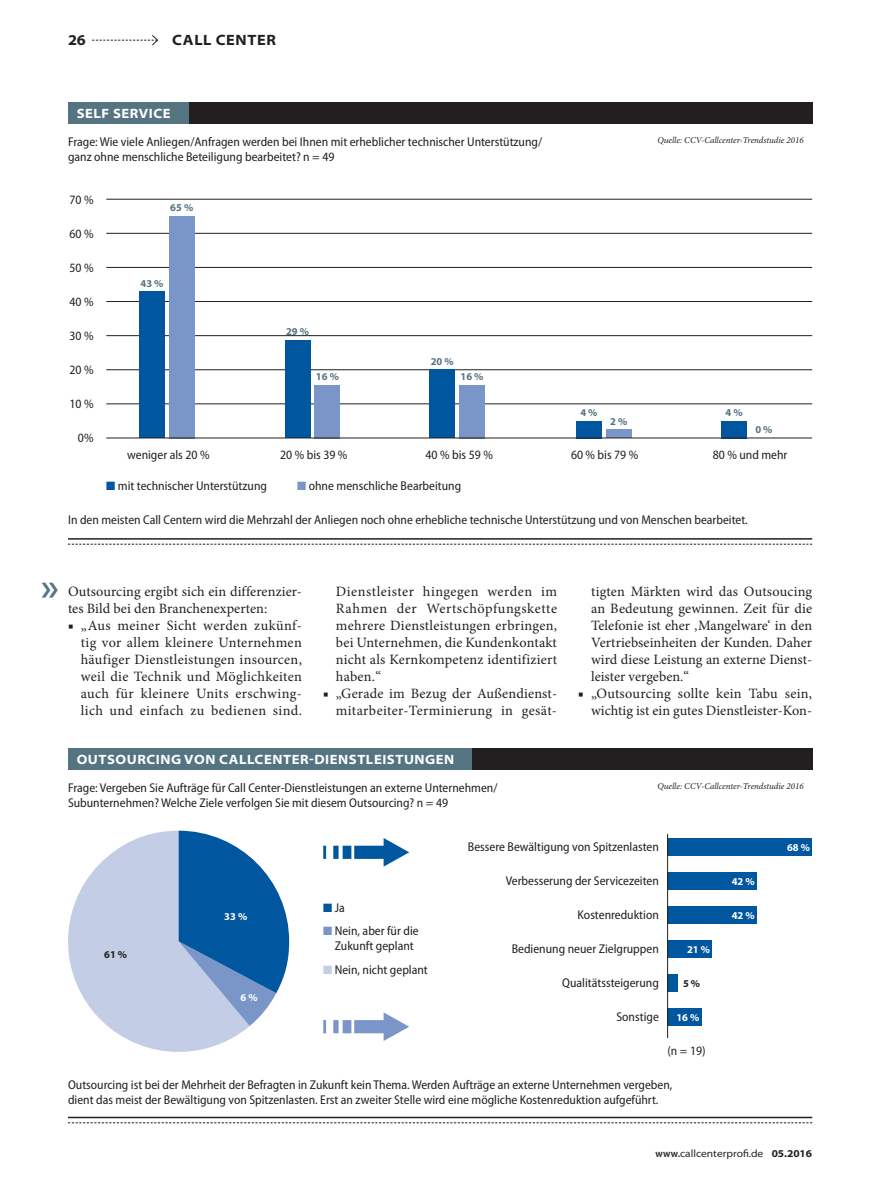
<style>
.page{position:relative;width:893px;height:1187px;background:#fff}
.page>*{position:absolute;margin:0;border:0;box-sizing:border-box;transform-origin:0 0}
.t1{font:600 semi-expanded 39px "Myriad Pro";color:#557482}
.t2{font:700 semi-expanded 15px "Myriad Pro";letter-spacing:.04em;color:#231f20}
.t3{font:14.25px/17px "Minion Pro";letter-spacing:.01em;color:#231f20;text-align:justify}
.t4{font:700 semi-expanded 13.5px "Myriad Pro";letter-spacing:.04em;color:#fff}
.t5{font:semi-condensed 12.75px/15px "Myriad Pro";color:#231f20}
.t6{font:semi-expanded 10.5px "Myriad Pro";color:#231f20}
.t7{font:700 10.5px "Myriad Pro";color:#557482}
.t8{font:700 10.5px "Myriad Pro";color:#fff}
.t9{font:700 10.5px "Myriad Pro";color:#231f20}
.t10{font:italic 9px "Minion Pro";letter-spacing:-.005em;color:#231f20}
.s1{color:#01579f}
.s2{color:#7a95c7}
.s3{font-size:13.5px}
.s4{color:#c3cde6}
.s5{font-weight:600;font-stretch:semi-condensed}
.s6{font-weight:700}
</style>
<div class="page">
<svg style="left:92px;top:35px;width:67px;height:11px"></svg>
<div style="left:68px;top:748px;width:744px;height:22px;background:#231f20"></div>
<div style="left:68px;top:748px;width:404px;height:22px;background:#557482"></div>
<hr style="left:68px;top:1116px;width:744px;height:2px;background:#231f20">
<svg style="left:68px;top:1122px;width:744px;height:1px"></svg>
<div style="left:668px;top:838px;width:144px;height:17px;background:#01579f"></div>
<div style="left:668px;top:872px;width:89px;height:17px;background:#01579f"></div>
<div style="left:668px;top:906px;width:89px;height:17px;background:#01579f"></div>
<div style="left:668px;top:940px;width:44px;height:17px;background:#01579f"></div>
<div style="left:668px;top:974px;width:10px;height:17px;background:#01579f"></div>
<div style="left:668px;top:1008px;width:34px;height:17px;background:#01579f"></div>
<hr style="left:667px;top:833px;width:1px;height:204px;background:#231f20">
<svg style="left:68px;top:830px;width:182px;height:222px;fill:#c3cde6"></svg>
<svg style="left:179px;top:830px;width:110px;height:195px;background:#5188bc"></svg>
<div style="left:68px;top:102px;width:744px;height:21px;background:#231f20"></div>
<div style="left:68px;top:102px;width:121px;height:21px;background:#557482"></div>
<hr style="left:68px;top:538px;width:744px;height:1px;background:#231f20">
<svg style="left:68px;top:544px;width:744px;height:1px"></svg>
<hr style="left:106px;top:403px;width:706px;height:1px;background:#231f20">
<hr style="left:106px;top:369px;width:706px;height:1px;background:#231f20">
<hr style="left:106px;top:335px;width:706px;height:1px;background:#231f20">
<hr style="left:106px;top:301px;width:706px;height:1px;background:#231f20">
<hr style="left:106px;top:267px;width:706px;height:1px;background:#231f20">
<hr style="left:106px;top:233px;width:706px;height:1px;background:#231f20">
<hr style="left:106px;top:199px;width:706px;height:1px;background:#231f20">
<div style="left:139px;top:291px;width:26px;height:147px;background:#01579f"></div>
<div style="left:285px;top:340px;width:25px;height:98px;background:#01579f"></div>
<div style="left:429px;top:369px;width:26px;height:69px;background:#01579f"></div>
<div style="left:576px;top:421px;width:26px;height:17px;background:#01579f"></div>
<div style="left:721px;top:421px;width:26px;height:17px;background:#01579f"></div>
<div style="left:169px;top:216px;width:26px;height:222px;background:#7a95c7"></div>
<div style="left:315px;top:385px;width:25px;height:53px;background:#7a95c7"></div>
<div style="left:459px;top:385px;width:26px;height:53px;background:#7a95c7"></div>
<div style="left:606px;top:429px;width:25px;height:9px;background:#7a95c7"></div>
<hr style="left:106px;top:437px;width:706px;height:1px;background:#231f20">
<p class="t2" style="left:68px;top:32px;width:19px">26</p>
<p class="t2" style="left:172px;top:32px;width:105px">CALL CENTER</p>
<p class="t4" style="left:77px;top:106px;width:96px">SELF SERVICE</p>
<p class="t5" style="left:68px;top:134px;width:476px">Frage: Wie viele Anliegen/Anfragen werden bei Ihnen mit erheblicher technischer Unterstützung/ ganz ohne menschliche Beteiligung bearbeitet? n = 49</p>
<p class="t5" style="left:69px;top:193px;width:26px">70 %</p>
<p class="t5" style="left:69px;top:227px;width:26px">60 %</p>
<p class="t5" style="left:69px;top:261px;width:26px">50 %</p>
<p class="t5" style="left:69px;top:295px;width:26px">40 %</p>
<p class="t5" style="left:69px;top:329px;width:26px">30 %</p>
<p class="t5" style="left:69px;top:363px;width:26px">20 %</p>
<p class="t5" style="left:69px;top:397px;width:26px">10 %</p>
<p class="t5" style="left:78px;top:431px;width:17px">0%</p>
<p class="t7" style="left:170px;top:202px;width:25px">65 %</p>
<p class="t7" style="left:141px;top:277px;width:25px">43 %</p>
<p class="t7" style="left:286px;top:326px;width:25px">29 %</p>
<p class="t7" style="left:431px;top:355px;width:25px">20 %</p>
<p class="t7" style="left:316px;top:370px;width:25px">16 %</p>
<p class="t7" style="left:460px;top:370px;width:25px">16 %</p>
<p class="t10" style="left:657px;top:134px;width:148px">Quelle: CCV-Callcenter-Trendstudie 2016</p>
<p class="t7" style="left:580px;top:407px;width:19px">4 %</p>
<p class="t7" style="left:726px;top:407px;width:19px">4 %</p>
<p class="t7" style="left:610px;top:415px;width:19px">2 %</p>
<p class="t7" style="left:755px;top:423px;width:19px">0 %</p>
<p class="t5" style="left:127px;top:448px;width:84px">weniger als 20 %</p>
<p class="t5" style="left:280px;top:448px;width:69px">20 % bis 39 %</p>
<p class="t5" style="left:426px;top:448px;width:69px">40 % bis 59 %</p>
<p class="t5" style="left:571px;top:448px;width:69px">60 % bis 79 %</p>
<p class="t5" style="left:713px;top:448px;width:76px">80 % und mehr</p>
<p class="t5" style="left:106px;top:478px;width:162px"><span class="s1">■</span> mit technischer Unterstützung</p>
<p class="t5" style="left:297px;top:478px;width:165px"><span class="s2">■</span> ohne menschliche Bearbeitung</p>
<p class="t5" style="left:68px;top:512px;width:681px">In den meisten Call Centern wird die Mehrzahl der Anliegen noch ohne erhebliche technische Unterstützung und von Menschen bearbeitet.</p>
<h1 class="t1" style="left:41px;top:565px;width:20px">»</h1>
<p class="t3" style="left:68px;top:582px;width:235px">Outsourcing ergibt sich ein differenzier&shy;tes Bild bei den Branchenexperten:</p>
<p class="t3" style="left:81px;top:616px;width:223px;text-indent:-13px"><span class="s3">■</span> „Aus meiner Sicht werden zukünf&shy;tig vor allem kleinere Unternehmen häufiger Dienstleistungen insourcen, weil die Technik und Möglichkeiten auch für kleinere Units erschwing&shy;lich und einfach zu bedienen sind.</p>
<p class="t3" style="left:336px;top:582px;width:223px">Dienstleister hingegen werden im Rahmen der Wertschöpfungskette mehrere Dienstleistungen erbringen, bei Unternehmen, die Kundenkontakt nicht als Kernkompetenz identifiziert haben.“</p>
<p class="t3" style="left:323px;top:684px;width:235px;text-align:right"><span class="s3">■</span> „Gerade im Bezug der Außendienst&shy;mitarbeiter-Terminierung in gesät-</p>
<p class="t3" style="left:591px;top:582px;width:223px">tigten Märkten wird das Outsoucing an Bedeutung gewinnen. Zeit für die Telefonie ist eher ‚Mangelware‘ in den Vertriebseinheiten der Kunden. Daher wird diese Leistung an externe Dienst&shy;leister vergeben.“</p>
<p class="t3" style="left:578px;top:684px;width:235px;text-align:right"><span class="s3">■</span> „Outsourcing sollte kein Tabu sein, wichtig ist ein gutes Dienstleister-Kon-</p>
<p class="t4" style="left:77px;top:752px;width:379px">OUTSOURCING VON CALLCENTER-DIENSTLEISTUNGEN</p>
<p class="t10" style="left:657px;top:780px;width:148px">Quelle: CCV-Callcenter-Trendstudie 2016</p>
<p class="t5" style="left:68px;top:780px;width:431px">Frage: Vergeben Sie Aufträge für Call Center-Dienstleistungen an externe Unternehmen/<br>Subunternehmen? Welche Ziele verfolgen Sie mit diesem Outsourcing? n = 49</p>
<p class="t5" style="left:468px;top:839px;width:192px">Bessere Bewältigung von Spitzenlasten</p>
<p class="t5" style="left:506px;top:873px;width:155px">Verbesserung der Servicezeiten</p>
<p class="t5" style="left:578px;top:907px;width:83px">Kostenreduktion</p>
<p class="t5" style="left:512px;top:941px;width:149px">Bedienung neuer Zielgruppen</p>
<p class="t5" style="left:562px;top:975px;width:98px">Qualitätssteigerung</p>
<p class="t5" style="left:616px;top:1009px;width:44px">Sonstige</p>
<p class="t8" style="left:787px;top:841px;width:25px">68 %</p>
<p class="t8" style="left:732px;top:875px;width:25px">42 %</p>
<p class="t8" style="left:732px;top:909px;width:25px">42 %</p>
<p class="t5" style="left:323px;top:899px;width:23px"><span class="s1">■</span>Ja</p>
<p class="t5" style="left:323px;top:923px;width:97px;text-align:center"><span class="s2">■</span> Nein, aber für die<br>Zukunft geplant</p>
<p class="t5" style="left:323px;top:961px;width:106px"><span class="s4">■</span> Nein, nicht geplant</p>
<p class="t8" style="left:224px;top:910px;width:25px">33 %</p>
<p class="t8" style="left:687px;top:943px;width:25px">21 %</p>
<p class="t9" style="left:104px;top:948px;width:25px">61 %</p>
<p class="t9" style="left:683px;top:977px;width:19px">5 %</p>
<p class="t8" style="left:240px;top:991px;width:19px">6 %</p>
<p class="t8" style="left:676px;top:1011px;width:25px">16 %</p>
<p class="t5" style="left:667px;top:1043px;width:40px">(n = 19)</p>
<p class="t5" style="left:68px;top:1077px;width:606px">Outsourcing ist bei der Mehrheit der Befragten in Zukunft kein Thema. Werden Aufträge an externe Unternehmen vergeben, dient das meist der Bewältigung von Spitzenlasten. Erst an zweiter Stelle wird eine mögliche Kostenreduktion aufgeführt.</p>
<p class="t6" style="left:656px;top:1147px;width:158px"><span class="s5">www.</span>callcenterprofi.de <span class="s6">05.2016</span></p>
</div>
